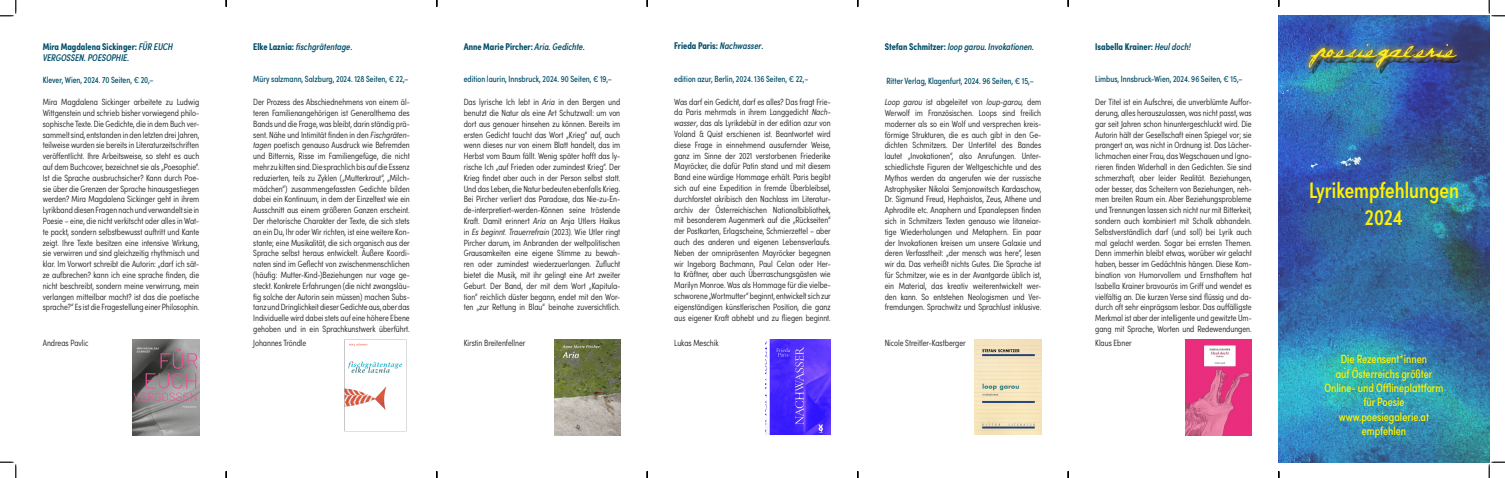
<style>
.page{position:relative;width:1505px;height:478px;background:#fff}
.page>*{position:absolute;margin:0;border:0;box-sizing:border-box;transform-origin:0 0}
.t1{font:500 22.5px/27px "Sofia Pro Condensed";color:#fff101;text-align:center}
.t2{font:12px/14.4px "Sofia Pro Condensed";color:#fff101;text-align:center}
.t3{font:italic 500 9.75px/11.7px "Sofia Pro Condensed";color:#004f69}
.t4{font:700 9.75px "Sofia Pro Condensed";color:#004f69}
.t5{font:300 9px/10.8px "Sofia Pro Condensed";color:#231f20;text-align:justify}
.t6{font:9px "Sofia Pro Condensed";color:#004f69}
.s1{font-weight:700;font-style:normal}
.s2{font-style:normal}
.s3{font-style:italic}
.s4{font-weight:500;font-style:italic}
.s5{font-weight:500}
</style>
<div class="page">
<img style="left:1279px;top:16px;width:210px;height:446px">
<img style="left:1306px;top:43px;width:156px;height:31px">
<img style="left:975px;top:340px;width:66px;height:94px">
<img style="left:133px;top:340px;width:66px;height:95px">
<img style="left:765px;top:339px;width:65px;height:96px">
<img style="left:1185px;top:339px;width:66px;height:96px">
<img style="left:344px;top:339px;width:63px;height:93px">
<img style="left:554px;top:339px;width:66px;height:96px">
<svg style="left:0;top:0;width:17px;height:17px"></svg>
<svg style="left:0;top:462px;width:17px;height:16px"></svg>
<svg style="left:1489px;top:0;width:16px;height:17px"></svg>
<svg style="left:1489px;top:462px;width:16px;height:16px"></svg>
<svg style="left:436px;top:0;width:2px;height:7px"></svg>
<svg style="left:436px;top:471px;width:2px;height:7px"></svg>
<svg style="left:857px;top:0;width:2px;height:7px"></svg>
<svg style="left:857px;top:471px;width:2px;height:7px"></svg>
<p class="t3" style="left:43px;top:40px;width:132px"><span class="s1">Mira Magdalena Sickinger:</span> FÜR EUCH<br>VERGOSSEN. POESOPHIE.</p>
<p class="t6" style="left:43px;top:73px;width:112px">Klever, Wien, 2024. 70 Seiten, € 20,–</p>
<p class="t5" style="left:43px;top:96px;width:158px">Mira Magdalena Sickinger arbeitete zu Ludwig Wittgenstein und schrieb bisher vorwiegend philo&shy;sophische Texte. Die Gedichte, die in dem Buch ver&shy;sammelt sind, entstanden in den letzten drei Jahren, teilweise wurden sie bereits in Literaturzeitschriften veröffentlicht. Ihre Arbeitsweise, so steht es auch auf dem Buchcover, bezeichnet sie als „Poesophie“.<br>Ist die Sprache ausbruchsicher? Kann durch Poe&shy;sie über die Grenzen der Sprache hinausgestiegen werden? Mira Magdalena Sickinger geht in ihrem Lyrikband diesen Fragen nach und verwandelt sie in Poesie – eine, die nicht verkitscht oder alles in Wat&shy;te packt, sondern selbstbewusst auftritt und Kante zeigt. Ihre Texte besitzen eine intensive Wirkung, sie verwirren und sind gleichzeitig rhythmisch und klar. Im Vorwort schreibt die Autorin: „darf ich sät&shy;ze aufbrechen? kann ich eine sprache finden, die nicht beschreibt, sondern meine verwirrung, mein verlangen mitteilbar macht? ist das die poetische sprache?“ Es ist die Fragestellung einer Philosophin.</p>
<p class="t5" style="left:43px;top:337px;width:47px">Andreas Pavlic</p>
<p class="t5" style="left:464px;top:337px;width:63px">Kirstin Breitenfellner</p>
<p class="t3" style="left:253px;top:40px;width:100px"><span class="s1">Elke Laznia:</span> fischgrätentage<span class="s2">.</span></p>
<p class="t6" style="left:253px;top:72px;width:157px">Müry salzmann, Salzburg, 2024. 128 Seiten, € 22,–</p>
<p class="t5" style="left:253px;top:96px;width:158px">Der Prozess des Abschiednehmens von einem äl&shy;teren Familienangehörigen ist Generalthema des Bands und die Frage, was bleibt, darin ständig prä&shy;sent. Nähe und Intimität finden in den <span class="s3">Fischgräten&shy;tagen</span> poetisch genauso Ausdruck wie Befremden und Bitternis, Risse im Familiengefüge, die nicht mehr zu kitten sind. Die sprachlich bis auf die Essenz reduzierten, teils zu Zyklen („Mutterkraut“, „Milch&shy;mädchen“) zusammengefassten Gedichte bilden dabei ein Kontinuum, in dem der Einzeltext wie ein Ausschnitt aus einem größeren Ganzen erscheint.<br>Der rhetorische Charakter der Texte, die sich stets an ein Du, Ihr oder Wir richten, ist eine weitere Kon&shy;stante; eine Musikalität, die sich organisch aus der Sprache selbst heraus entwickelt. Äußere Koordi&shy;naten sind im Geflecht von zwischenmenschlichen (häufig: Mutter-Kind-)Beziehungen nur vage ge&shy;steckt. Konkrete Erfahrungen (die nicht zwangsläu&shy;fig solche der Autorin sein müssen) machen Subs&shy;tanz und Dringlichkeit dieser Gedichte aus, aber das Individuelle wird dabei stets auf eine höhere Ebene gehoben und in ein Sprachkunstwerk überführt.</p>
<p class="t5" style="left:253px;top:337px;width:55px">Johannes Tröndle</p>
<p class="t4" style="left:464px;top:39px;width:123px">Anne Marie Pircher: <span class="s4">Aria. Gedichte.</span></p>
<p class="t6" style="left:464px;top:72px;width:150px">edition laurin, Innsbruck, 2024. 90 Seiten, € 19,–</p>
<p class="t5" style="left:464px;top:96px;width:158px">Das lyrische Ich lebt in <span class="s3">Aria</span> in den Bergen und benutzt die Natur als eine Art Schutzwall: um von dort aus genauer hinsehen zu können. Bereits im ersten Gedicht taucht das Wort „Krieg“ auf, auch wenn dieses nur von einem Blatt handelt, das im Herbst vom Baum fällt. Wenig später hofft das ly&shy;rische Ich „auf Frieden oder zumindest Krieg“. Der Krieg findet aber auch in der Person selbst statt.<br>Und das Leben, die Natur bedeuten ebenfalls Krieg.<br>Bei Pircher verliert das Paradoxe, das Nie-zu-En&shy;de-interpretiert-werden-Können seine tröstende Kraft. Damit erinnert <span class="s3">Aria</span> an Anja Utlers Haikus in <span class="s3">Es beginnt. Trauerrefrain</span> (2023). Wie Utler ringt Pircher darum, im Anbranden der weltpolitischen Grausamkeiten eine eigene Stimme zu bewah&shy;ren oder zumindest wiederzuerlangen. Zuflucht bietet die Musik, mit ihr gelingt eine Art zweiter Geburt. Der Band, der mit dem Wort „Kapitula&shy;tion“ reichlich düster begann, endet mit den Wor&shy;ten „zur Rettung in Blau“ beinahe zuversichtlich.</p>
<p class="t4" style="left:674px;top:38px;width:91px">Frieda Paris: <span class="s4">Nachwasser</span><span class="s5">.</span></p>
<p class="t6" style="left:674px;top:72px;width:136px">edition azur, Berlin, 2024. 136 Seiten, € 22,–</p>
<p class="t5" style="left:674px;top:96px;width:158px">Was darf ein Gedicht, darf es alles? Das fragt Frie&shy;da Paris mehrmals in ihrem Langgedicht <span class="s3">Nach&shy;wasser</span>, das als Lyrikdebüt in der edition azur von Voland &amp; Quist erschienen ist. Beantwortet wird diese Frage in einnehmend ausufernder Weise, ganz im Sinne der 2021 verstorbenen Friederike Mayröcker, die dafür Patin stand und mit diesem Band eine würdige Hommage erhält. Paris begibt sich auf eine Expedition in fremde Überbleibsel, durchforstet akribisch den Nachlass im Literatur&shy;archiv der Österreichischen Nationalbibliothek, mit besonderem Augenmerk auf die „Rückseiten“ der Postkarten, Erlagscheine, Schmierzettel – aber auch des anderen und eigenen Lebensverlaufs.<br>Neben der omnipräsenten Mayröcker begegnen wir Ingeborg Bachmann, Paul Celan oder Her&shy;ta Kräftner, aber auch Überraschungsgästen wie Marilyn Monroe. Was als Hommage für die vielbe&shy;schworene „Wortmutter“ beginnt, entwickelt sich zur eigenständigen künstlerischen Position, die ganz aus eigener Kraft abhebt und zu fliegen beginnt.</p>
<p class="t5" style="left:674px;top:336px;width:46px">Lukas Meschik</p>
<p class="t3" style="left:885px;top:40px;width:151px"><span class="s1">Stefan Schmitzer:</span> loop garou. Invokationen.</p>
<p class="t6" style="left:886px;top:74px;width:149px">Ritter Verlag, Klagenfurt, 2024. 96 Seiten, € 15,–</p>
<p class="t5" style="left:885px;top:96px;width:158px"><span class="s3">Loop garou</span> ist abgeleitet von <span class="s3">loup-garou,</span> dem Werwolf im Französischen. Loops sind freilich moderner als so ein Wolf und versprechen kreis&shy;förmige Strukturen, die es auch gibt in den Ge&shy;dichten Schmitzers. Der Untertitel des Bandes lautet „Invokationen“, also Anrufungen. Unter&shy;schiedlichste Figuren der Weltgeschichte und des Mythos werden da angerufen wie der russische Astrophysiker Nikolai Semjonowitsch Kardaschow, Dr. Sigmund Freud, Hephaistos, Zeus, Athene und Aphrodite etc. Anaphern und Epanalepsen finden sich in Schmitzers Texten genauso wie litaneiar&shy;tige Wiederholungen und Metaphern. Ein paar der Invokationen kreisen um unsere Galaxie und deren Verfasstheit: „der mensch was here“, lesen wir da. Das verheißt nichts Gutes. Die Sprache ist für Schmitzer, wie es in der Avantgarde üblich ist, ein Material, das kreativ weiterentwickelt wer&shy;den kann. So entstehen Neologismen und Ver&shy;fremdungen. Sprachwitz und Sprachlust inklusive.</p>
<p class="t5" style="left:885px;top:337px;width:83px">Nicole Streitler-Kastberger</p>
<p class="t4" style="left:1095px;top:39px;width:97px">Isabella Krainer: <span class="s4">Heul doch!</span></p>
<p class="t6" style="left:1095px;top:72px;width:149px">Limbus, Innsbruck-Wien, 2024. 96 Seiten, € 15,–</p>
<p class="t5" style="left:1095px;top:96px;width:158px">Der Titel ist ein Aufschrei, die unverblümte Auffor&shy;derung, alles herauszulassen, was nicht passt, was gar seit Jahren schon hinuntergeschluckt wird. Die Autorin hält der Gesellschaft einen Spiegel vor; sie prangert an, was nicht in Ordnung ist. Das Lächer&shy;lichmachen einer Frau, das Wegschauen und Igno&shy;rieren finden Widerhall in den Gedichten. Sie sind schmerzhaft, aber leider Realität. Beziehungen, oder besser, das Scheitern von Beziehungen, neh&shy;men breiten Raum ein. Aber Beziehungsprobleme und Trennungen lassen sich nicht nur mit Bitterkeit, sondern auch kombiniert mit Schalk abhandeln.<br>Selbstverständlich darf (und soll) bei Lyrik auch mal gelacht werden. Sogar bei ernsten Themen.<br>Denn immerhin bleibt etwas, worüber wir gelacht haben, besser im Gedächtnis hängen. Diese Kom&shy;bination von Humorvollem und Ernsthaftem hat Isabella Krainer bravourös im Griff und wendet es vielfältig an. Die kurzen Verse sind flüssig und da&shy;durch oft sehr einprägsam lesbar. Das auffälligste Merkmal ist aber der intelligente und gewitzte Um&shy;gang mit Sprache, Worten und Redewendungen.</p>
<p class="t5" style="left:1095px;top:337px;width:38px">Klaus Ebner</p>
<p class="t1" style="left:1309px;top:175px;width:151px">Lyrikempfehlungen<br>2024</p>
<p class="t2" style="left:1341px;top:351px;width:88px">Die Rezensent*innen</p>
<p class="t2" style="left:1324px;top:366px;width:121px">auf Österreichs größter<br>Online- und Offlineplattform</p>
<p class="t2" style="left:1339px;top:394px;width:92px">für Poesie www.poesiegalerie.at empfehlen</p>
</div>
